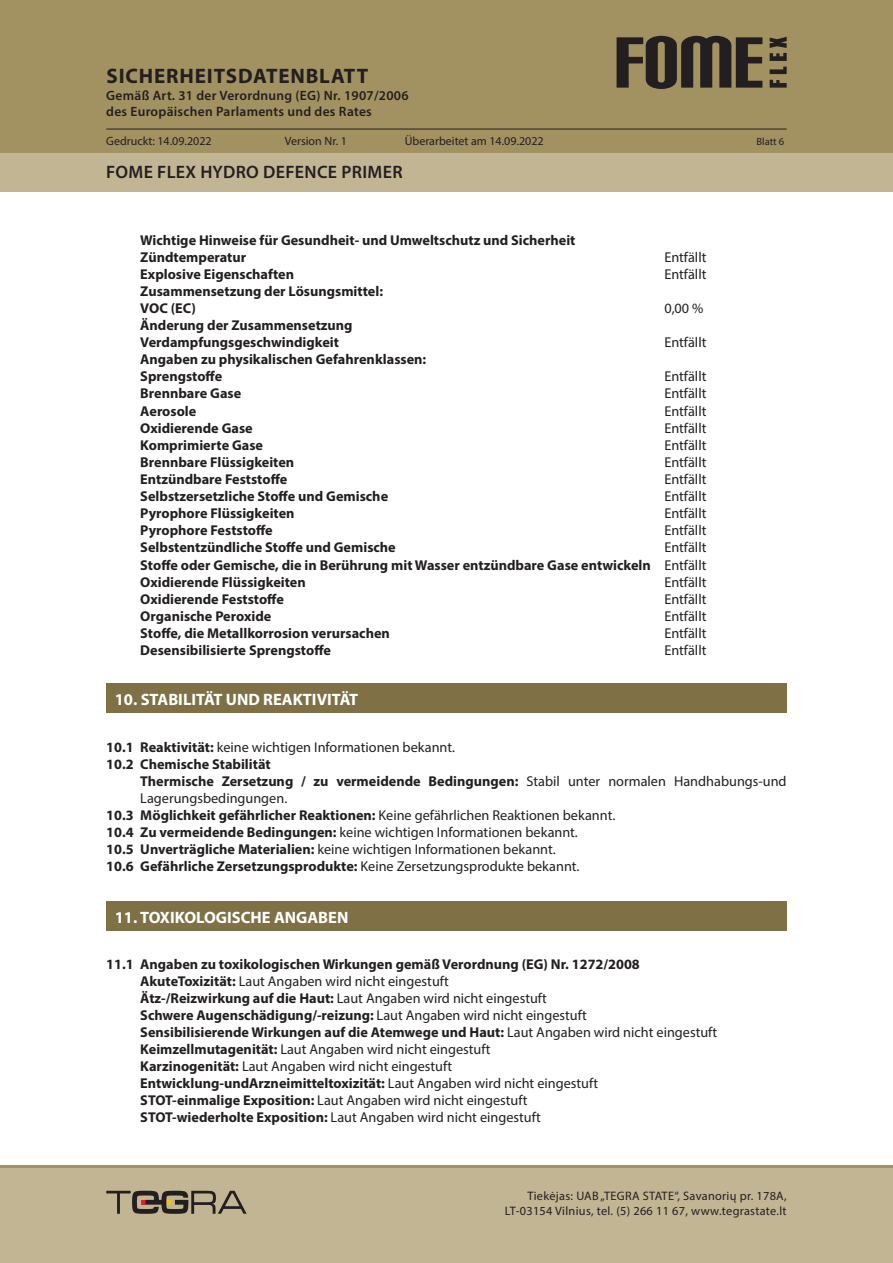
<style>
.page{position:relative;width:893px;height:1263px;background:#fff}
.page>*{position:absolute;margin:0;border:0;box-sizing:border-box;transform-origin:0 0}
.t1{font:700 21px "Myriad Pro";letter-spacing:.04em;color:#231f20}
.t2{font:600 18px "Myriad Pro";letter-spacing:.02em;color:#231f20}
.Skyrius_baltas{font:700 16.5px "Myriad Pro";color:#fff}
.Tekstas_paprastas{font:700 14.25px "Myriad Pro";color:#231f20}
.Tekstas_paprastas-2{font:14.25px "Myriad Pro";color:#231f20}
._1_1_skyrius_Boldas{font:14.25px/17.1px "Myriad Pro";color:#231f20}
._1_1_skyrius_Boldas-2{font:700 14.25px "Myriad Pro";color:#231f20}
.t3{font:600 13.5px/16.2px "Myriad Pro";letter-spacing:.02em;color:#231f20}
.t4{font:12.3px/14.7px "Myriad Pro";letter-spacing:.025em;color:#231f20;text-align:right}
.t5{font:12px "Myriad Pro";color:#231f20}
.t6{font:10.5px "Myriad Pro";color:#231f20}
.s1{font-weight:400}
.s2{font-weight:700}
</style>
<div class="page">
<div style="left:0;top:0;width:893px;height:191px;background:#a29161"></div>
<div style="left:0;top:153px;width:893px;height:38px;background:#c2b594"></div>
<div style="left:0;top:1165px;width:893px;height:98px;background:#c2b594"></div>
<hr style="left:0;top:1165px;width:893px;height:2px;background:#a29161">
<svg style="left:770px;top:80px;width:17px;height:8px"></svg>
<svg style="left:770px;top:67px;width:17px;height:7px"></svg>
<svg style="left:770px;top:37px;width:17px;height:24px"></svg>
<svg style="left:617px;top:36px;width:145px;height:53px"></svg>
<svg style="left:106px;top:1191px;width:141px;height:23px"></svg>
<hr style="left:106px;top:129px;width:681px;height:1px;background:#231f20">
<div style="left:106px;top:684px;width:681px;height:29px;background:#7f7045"></div>
<div style="left:106px;top:901px;width:681px;height:30px;background:#7f7045"></div>
<h1 class="t1" style="left:107px;top:63px;width:263px">SICHERHEITSDATENBLATT</h1>
<p class="t3" style="left:106px;top:87px;width:304px">Gemäß Art. 31 der Verordnung (EG) Nr. 1907/2006 des Europäischen Parlaments und des Rates</p>
<p class="t5" style="left:106px;top:133px;width:107px">Gedruckt: 14.09.2022</p>
<p class="t5" style="left:285px;top:133px;width:64px">Version Nr. 1</p>
<p class="t5" style="left:405px;top:133px;width:140px">Überarbeitet am 14.09.2022</p>
<p class="t6" style="left:757px;top:135px;width:29px">Blatt 6</p>
<p class="t2" style="left:106px;top:160px;width:298px">FOME FLEX HYDRO DEFENCE PRIMER</p>
<p class="Tekstas_paprastas" style="left:140px;top:230px;width:437px">Wichtige Hinweise für Gesundheit- und Umweltschutz und Sicherheit</p>
<p class="Tekstas_paprastas" style="left:140px;top:248px;width:107px">Zündtemperatur</p>
<p class="Tekstas_paprastas-2" style="left:664px;top:248px;width:44px">Entfällt</p>
<p class="Tekstas_paprastas" style="left:140px;top:265px;width:155px">Explosive Eigenschaften</p>
<p class="Tekstas_paprastas-2" style="left:664px;top:265px;width:44px">Entfällt</p>
<p class="Tekstas_paprastas" style="left:140px;top:282px;width:244px">Zusammensetzung der Lösungsmittel:</p>
<p class="Tekstas_paprastas" style="left:140px;top:299px;width:57px">VOC (EC)</p>
<p class="Tekstas_paprastas-2" style="left:664px;top:299px;width:41px">0,00 %</p>
<p class="Tekstas_paprastas" style="left:140px;top:316px;width:214px">Änderung der Zusammensetzung</p>
<p class="Tekstas_paprastas" style="left:140px;top:333px;width:200px">Verdampfungsgeschwindigkeit</p>
<p class="Tekstas_paprastas-2" style="left:664px;top:334px;width:44px">Entfällt</p>
<p class="Tekstas_paprastas" style="left:140px;top:350px;width:287px">Angaben zu physikalischen Gefahrenklassen:</p>
<p class="Tekstas_paprastas" style="left:140px;top:367px;width:83px">Sprengstoffe</p>
<p class="Tekstas_paprastas-2" style="left:664px;top:368px;width:44px">Entfällt</p>
<p class="Tekstas_paprastas" style="left:140px;top:384px;width:102px">Brennbare Gase</p>
<p class="Tekstas_paprastas-2" style="left:664px;top:385px;width:44px">Entfällt</p>
<p class="Tekstas_paprastas" style="left:140px;top:401px;width:58px">Aerosole</p>
<p class="Tekstas_paprastas-2" style="left:664px;top:402px;width:44px">Entfällt</p>
<p class="Tekstas_paprastas" style="left:140px;top:419px;width:114px">Oxidierende Gase</p>
<p class="Tekstas_paprastas-2" style="left:664px;top:419px;width:44px">Entfällt</p>
<p class="Tekstas_paprastas" style="left:140px;top:436px;width:124px">Komprimierte Gase</p>
<p class="Tekstas_paprastas-2" style="left:664px;top:436px;width:44px">Entfällt</p>
<p class="Tekstas_paprastas" style="left:140px;top:453px;width:155px">Brennbare Flüssigkeiten</p>
<p class="Tekstas_paprastas-2" style="left:664px;top:453px;width:44px">Entfällt</p>
<p class="Tekstas_paprastas" style="left:140px;top:470px;width:148px">Entzündbare Feststoffe</p>
<p class="Tekstas_paprastas-2" style="left:664px;top:470px;width:44px">Entfällt</p>
<p class="Tekstas_paprastas" style="left:140px;top:487px;width:249px">Selbstzersetzliche Stoffe und Gemische</p>
<p class="Tekstas_paprastas-2" style="left:664px;top:487px;width:44px">Entfällt</p>
<p class="Tekstas_paprastas" style="left:140px;top:504px;width:156px">Pyrophore Flüssigkeiten</p>
<p class="Tekstas_paprastas-2" style="left:664px;top:505px;width:44px">Entfällt</p>
<p class="Tekstas_paprastas" style="left:140px;top:521px;width:134px">Pyrophore Feststoffe</p>
<p class="Tekstas_paprastas-2" style="left:664px;top:522px;width:44px">Entfällt</p>
<p class="Tekstas_paprastas" style="left:140px;top:538px;width:257px">Selbstentzündliche Stoffe und Gemische</p>
<p class="Tekstas_paprastas-2" style="left:664px;top:539px;width:44px">Entfällt</p>
<p class="Tekstas_paprastas" style="left:140px;top:555px;width:568px">Stoffe oder Gemische, die in Berührung mit Wasser entzündbare Gase entwickeln <span class="s1">Entfällt</span></p>
<p class="Tekstas_paprastas" style="left:140px;top:572px;width:167px">Oxidierende Flüssigkeiten</p>
<p class="Tekstas_paprastas-2" style="left:664px;top:573px;width:44px">Entfällt</p>
<p class="Tekstas_paprastas" style="left:140px;top:590px;width:145px">Oxidierende Feststoffe</p>
<p class="Tekstas_paprastas-2" style="left:664px;top:590px;width:44px">Entfällt</p>
<p class="Tekstas_paprastas" style="left:140px;top:607px;width:133px">Organische Peroxide</p>
<p class="Tekstas_paprastas-2" style="left:664px;top:607px;width:44px">Entfällt</p>
<p class="Tekstas_paprastas" style="left:140px;top:624px;width:251px">Stoffe, die Metallkorrosion verursachen</p>
<p class="Tekstas_paprastas-2" style="left:664px;top:624px;width:44px">Entfällt</p>
<p class="Tekstas_paprastas" style="left:140px;top:641px;width:192px">Desensibilisierte Sprengstoffe</p>
<p class="Tekstas_paprastas-2" style="left:664px;top:641px;width:44px">Entfällt</p>
<p class="Skyrius_baltas" style="left:115px;top:688px;width:245px">10. STABILITÄT UND REAKTIVITÄT</p>
<p class="_1_1_skyrius_Boldas" style="left:106px;top:738px;width:350px"><span class="s2">10.1 Reaktivität:</span> keine wichtigen Informationen bekannt.</p>
<p class="_1_1_skyrius_Boldas-2" style="left:106px;top:755px;width:166px">10.2 Chemische Stabilität</p>
<p class="_1_1_skyrius_Boldas" style="left:140px;top:772px;width:648px"><span class="s2">Thermische Zersetzung / zu vermeidende Bedingungen:</span> Stabil unter normalen Handhabungs-und<br>Lagerungsbedingungen.</p>
<p class="_1_1_skyrius_Boldas-2" style="left:106px;top:806px;width:510px">10.3 Möglichkeit gefährlicher Reaktionen: <span class="s1">Keine gefährlichen Reaktionen bekannt.</span></p>
<p class="_1_1_skyrius_Boldas" style="left:106px;top:824px;width:473px"><span class="s2">10.4 Zu vermeidende Bedingungen:</span> keine wichtigen Informationen bekannt.</p>
<p class="_1_1_skyrius_Boldas" style="left:106px;top:841px;width:451px"><span class="s2">10.5 Unverträgliche Materialien:</span> keine wichtigen Informationen bekannt.</p>
<p class="_1_1_skyrius_Boldas-2" style="left:106px;top:857px;width:475px">10.6 Gefährliche Zersetzungsprodukte: <span class="s1">Keine Zersetzungsprodukte bekannt.</span></p>
<p class="Skyrius_baltas" style="left:115px;top:906px;width:235px">11. TOXIKOLOGISCHE ANGABEN</p>
<p class="_1_1_skyrius_Boldas-2" style="left:106px;top:954px;width:535px">11.1 Angaben zu toxikologischen Wirkungen gemäß Verordnung (EG) Nr. 1272/2008</p>
<p class="Tekstas_paprastas-2" style="left:140px;top:972px;width:310px"><span class="s2">AkuteToxizität:</span> Laut Angaben wird nicht eingestuft</p>
<p class="Tekstas_paprastas-2" style="left:140px;top:989px;width:408px"><span class="s2">Ätz-/Reizwirkung auf die Haut:</span> Laut Angaben wird nicht eingestuft</p>
<p class="Tekstas_paprastas" style="left:140px;top:1006px;width:448px">Schwere Augenschädigung/-reizung: <span class="s1">Laut Angaben wird nicht eingestuft</span></p>
<p class="Tekstas_paprastas" style="left:140px;top:1023px;width:578px">Sensibilisierende Wirkungen auf die Atemwege und Haut: <span class="s1">Laut Angaben wird nicht eingestuft</span></p>
<p class="Tekstas_paprastas-2" style="left:140px;top:1040px;width:352px"><span class="s2">Keimzellmutagenität:</span> Laut Angaben wird nicht eingestuft</p>
<p class="Tekstas_paprastas-2" style="left:140px;top:1057px;width:313px"><span class="s2">Karzinogenität:</span> Laut Angaben wird nicht eingestuft</p>
<p class="Tekstas_paprastas" style="left:140px;top:1074px;width:459px">Entwicklung-undArzneimitteltoxizität: <span class="s1">Laut Angaben wird nicht eingestuft</span></p>
<p class="Tekstas_paprastas-2" style="left:140px;top:1092px;width:389px"><span class="s2">STOT-einmalige Exposition:</span> Laut Angaben wird nicht eingestuft</p>
<p class="Tekstas_paprastas-2" style="left:140px;top:1109px;width:402px"><span class="s2">STOT-wiederholte Exposition:</span> Laut Angaben wird nicht eingestuft</p>
<p class="t4" style="left:505px;top:1188px;width:283px">Tiekėjas: UAB „TEGRA STATE“, Savanorių pr. 178A,<br>LT-03154 Vilnius, tel. (5) 266 11 67, www.tegrastate.lt</p>
</div>
